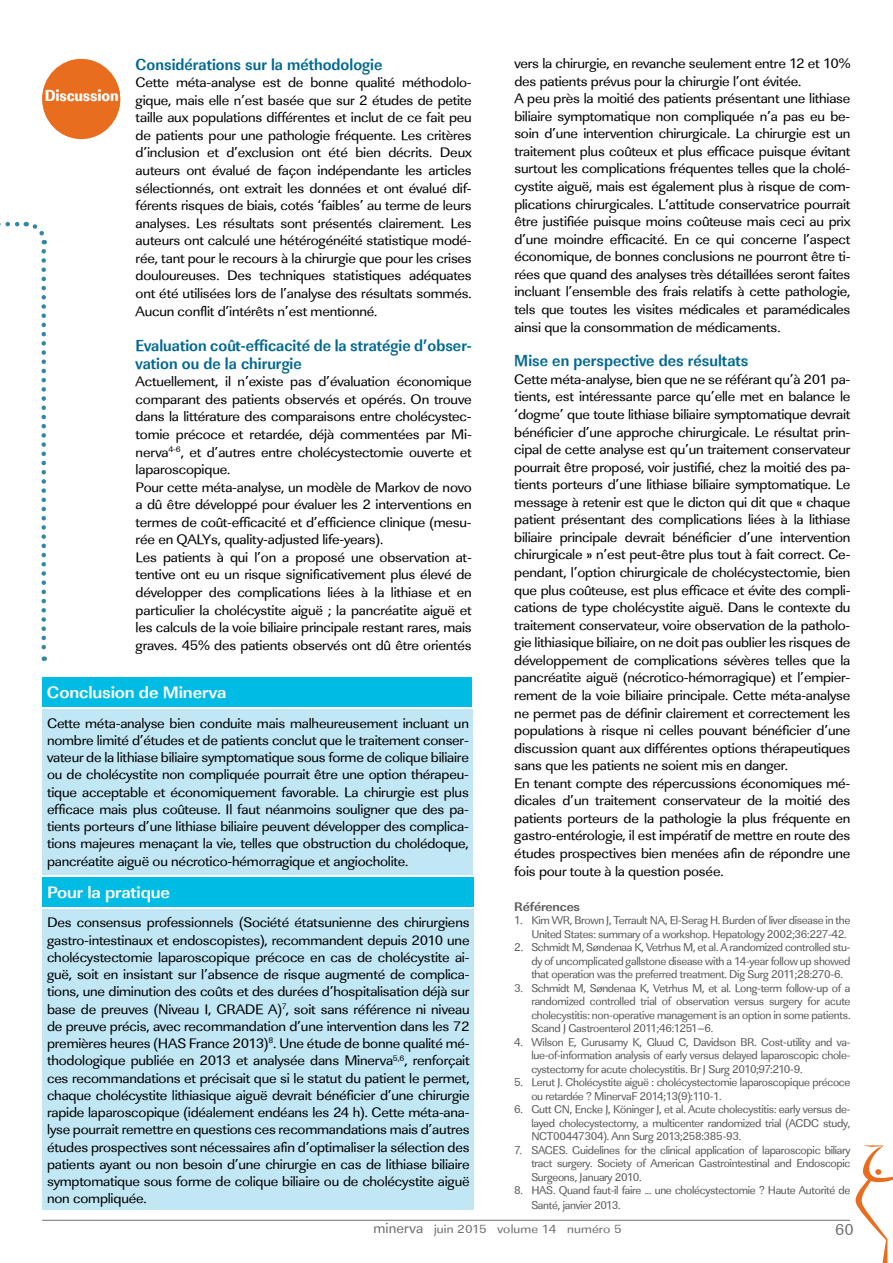
<style>
.page{position:relative;width:893px;height:1263px;background:#fff}
.page>*{position:absolute;margin:0;border:0;box-sizing:border-box;transform-origin:0 0}
.t1{font:700 17.1px "Linear Std";letter-spacing:-.01em;color:#fff;scale:1.05 1}
.t2{font:700 16.5px/18px "Linear Std Cd";color:#006892}
.t3{font:16.5px "Linear Std Nr Xbold";letter-spacing:-.01em;color:#fff}
.t4{font:16.5px "Linear Std";color:#6d6e71}
.t5{font:14.25px/17.5px "Linear Std";letter-spacing:-.015em;color:#000;text-align:justify;scale:1.05 1}
.t6{font:700 12.9px "Linear Std";letter-spacing:-.015em;color:#58595b;scale:1.05 1}
.t7{font:12.15px "Linear Std";letter-spacing:.01em;color:#6d6e71;scale:1.11 1}
.t8{font:11.7px/13.5px "Linear Std";letter-spacing:-.025em;color:#58595b;text-align:justify}
.s1{font-size:15px}
</style>
<div class="page">
<hr style="left:42px;top:1220px;width:808px;height:1px;background:#6d6e71">
<svg style="left:855px;top:1145px;width:38px;height:118px"></svg>
<div style="left:42px;top:59px;width:78px;height:79px;background:#e86d1f;border-radius:50%"></div>
<svg style="left:0;top:221px;width:47px;height:23px"></svg>
<svg style="left:41px;top:251px;width:5px;height:410px"></svg>
<div style="left:43px;top:677px;width:429px;height:30px;background:#00bce4"></div>
<div style="left:43px;top:709px;width:430px;height:166px;background:#c1e7f5"></div>
<div style="left:43px;top:909px;width:431px;height:301px;background:#c1e7f5"></div>
<div style="left:43px;top:877px;width:431px;height:30px;background:#00bce4"></div>
<p class="t3" style="left:45px;top:86px;width:75px">Discussion</p>
<p class="t2" style="left:136px;top:55px;width:248px">Considérations sur la méthodologie</p>
<p class="t5" style="left:136px;top:74px;width:322px">Cette méta-analyse est de bonne qualité méthodolo&shy;gique, mais elle n’est basée que sur 2 études de petite taille aux populations différentes et inclut de ce fait peu de patients pour une pathologie fréquente. Les critères d’inclusion et d’exclusion ont été bien décrits. Deux auteurs ont évalué de façon indépendante les articles sélectionnés, ont extrait les données et ont évalué dif&shy;férents risques de biais, cotés ‘faibles’ au terme de leurs analyses. Les résultats sont présentés clairement. Les auteurs ont calculé une hétérogénéité statistique modé&shy;rée, tant pour le recours à la chirurgie que pour les crises douloureuses. Des techniques statistiques adéquates ont été utilisées lors de l’analyse des résultats sommés.<br>Aucun conflit d’intérêts n’est mentionné.</p>
<p class="t2" style="left:136px;top:337px;width:338px">Evaluation coût-efficacité de la stratégie d’obser&shy;vation ou de la chirurgie</p>
<p class="t5" style="left:136px;top:373px;width:322px;text-align:left">Actuellement, il n’existe pas d’évaluation économique comparant des patients observés et opérés. On trouve dans la littérature des comparaisons entre cholécystec&shy;tomie précoce et retardée, déjà commentées par Mi&shy;nerva<sup>4-6</sup>, et d’autres entre cholécystectomie ouverte et laparoscopique.<br>Pour cette méta-analyse, un modèle de Markov de novo a dû être développé pour évaluer les 2 interventions en termes de coût-efficacité et d’efficience clinique (mesu&shy;rée en QALYs, quality-adjusted life-years).<br>Les patients à qui l’on a proposé une observation at&shy;tentive ont eu un risque significativement plus élevé de développer des complications liées à la lithiase et en particulier la cholécystite aiguë ; la pancréatite aiguë et les calculs de la voie biliaire principale restant rares, mais graves. 45% des patients observés ont dû être orientés</p>
<p class="t1" style="left:47px;top:682px;width:172px">Conclusion de Minerva</p>
<p class="t5" style="left:47px;top:714px;width:403px">Cette méta-analyse bien conduite mais malheureusement incluant un nombre limité d’études et de patients conclut que le traitement conser&shy;vateur de la lithiase biliaire symptomatique sous forme de colique biliaire ou de cholécystite non compliquée pourrait être une option thérapeu&shy;tique acceptable et économiquement favorable. La chirurgie est plus efficace mais plus coûteuse. Il faut néanmoins souligner que des pa&shy;tients porteurs d’une lithiase biliaire peuvent développer des complica&shy;tions majeures menaçant la vie, telles que obstruction du cholédoque, pancréatite aiguë ou nécrotico-hémorragique et angiocholite.</p>
<p class="t1" style="left:47px;top:882px;width:119px">Pour la pratique</p>
<p class="t5" style="left:47px;top:914px;width:404px">Des consensus professionnels (Société étatsunienne des chirurgiens gastro-intestinaux et endoscopistes), recommandent depuis 2010 une cholécystectomie laparoscopique précoce en cas de cholécystite ai&shy;guë, soit en insistant sur l’absence de risque augmenté de complica&shy;tions, une diminution des coûts et des durées d’hospitalisation déjà sur base de preuves (Niveau I, GRADE A)<sup>7</sup>, soit sans référence ni niveau de preuve précis, avec recommandation d’une intervention dans les 72 premières heures (HAS France 2013)<sup>8</sup>. Une étude de bonne qualité mé&shy;thodologique publiée en 2013 et analysée dans Minerva<sup>5,6</sup>, renforçait ces recommandations et précisait que si le statut du patient le permet, chaque cholécystite lithiasique aiguë devrait bénéficier d’une chirurgie rapide laparoscopique (idéalement endéans les 24 h). Cette méta-ana&shy;lyse pourrait remettre en questions ces recommandations mais d’autres études prospectives sont nécessaires afin d’optimaliser la sélection des patients ayant ou non besoin d’une chirurgie en cas de lithiase biliaire symptomatique sous forme de colique biliaire ou de cholécystite aiguë non compliquée.</p>
<p class="t5" style="left:514px;top:55px;width:322px;text-align:left">vers la chirurgie, en revanche seulement entre 12 et 10% des patients prévus pour la chirurgie l’ont évitée.<br>A peu près la moitié des patients présentant une lithiase biliaire symptomatique non compliquée n’a pas eu be&shy;soin d’une intervention chirurgicale. La chirurgie est un traitement plus coûteux et plus efficace puisque évitant surtout les complications fréquentes telles que la cholé&shy;cystite aiguë, mais est également plus à risque de com&shy;plications chirurgicales. L’attitude conservatrice pourrait être justifiée puisque moins coûteuse mais ceci au prix d’une moindre efficacité. En ce qui concerne l’aspect économique, de bonnes conclusions ne pourront être ti&shy;rées que quand des analyses très détaillées seront faites incluant l’ensemble des frais relatifs à cette pathologie, tels que toutes les visites médicales et paramédicales ainsi que la consommation de médicaments.</p>
<p class="t2" style="left:514px;top:352px;width:236px">Mise en perspective des résultats</p>
<p class="t5" style="left:514px;top:370px;width:322px;text-align:left">Cette méta-analyse, bien que ne se référant qu’à 201 pa&shy;tients, est intéressante parce qu’elle met en balance le ‘dogme’ que toute lithiase biliaire symptomatique devrait bénéficier d’une approche chirurgicale. Le résultat prin&shy;cipal de cette analyse est qu’un traitement conservateur pourrait être proposé, voir justifié, chez la moitié des pa&shy;tients porteurs d’une lithiase biliaire symptomatique. Le message à retenir est que le dicton qui dit que « chaque patient présentant des complications liées à la lithiase biliaire principale devrait bénéficier d’une intervention chirurgicale » n’est peut-être plus tout à fait correct. Ce&shy;pendant, l’option chirurgicale de cholécystectomie, bien que plus coûteuse, est plus efficace et évite des compli&shy;cations de type cholécystite aiguë. Dans le contexte du traitement conservateur, voire observation de la patholo&shy;gie lithiasique biliaire, on ne doit pas oublier les risques de développement de complications sévères telles que la pancréatite aiguë (nécrotico-hémorragique) et l’empier&shy;rement de la voie biliaire principale. Cette méta-analyse ne permet pas de définir clairement et correctement les populations à risque ni celles pouvant bénéficier d’une discussion quant aux différentes options thérapeutiques sans que les patients ne soient mis en danger.<br>En tenant compte des répercussions économiques mé&shy;dicales d’un traitement conservateur de la moitié des patients porteurs de la pathologie la plus fréquente en gastro-entérologie, il est impératif de mettre en route des études prospectives bien menées afin de répondre une fois pour toute à la question posée.</p>
<p class="t6" style="left:514px;top:899px;width:64px">Références</p>
<p class="t8" style="left:531px;top:914px;width:321px;text-indent:-17px">1. Kim WR, Brown J, Terrault NA, El-Serag H. Burden of liver disease in the<br>United States: summary of a workshop. Hepatology 2002;36:227-42.</p>
<p class="t8" style="left:531px;top:941px;width:321px;text-indent:-17px">2. Schmidt M, Søndenaa K, Vetrhus M, et al. A randomized controlled stu&shy;dy of uncomplicated gallstone disease with a 14-year follow up showed that operation was the preferred treatment. Dig Surg 2011;28:270-6.</p>
<p class="t8" style="left:531px;top:981px;width:321px;text-indent:-17px">3. Schmidt M, Søndenaa K, Vetrhus M, et al. Long-term follow-up of a randomized controlled trial of observation versus surgery for acute cholecystitis: non-operative management is an option in some patients.<br>Scand J Gastroenterol 2011;46:1251–6.</p>
<p class="t8" style="left:531px;top:1035px;width:321px;text-indent:-17px">4. Wilson E, Gurusamy K, Gluud C, Davidson BR. Cost-utility and va&shy;lue-of-information analysis of early versus delayed laparoscopic chole&shy;cystectomy for acute cholecystitis. Br J Surg 2010;97:210-9.</p>
<p class="t8" style="left:531px;top:1076px;width:321px;text-indent:-17px">5. Lerut J. Cholécystite aiguë : cholécystectomie laparoscopique précoce ou retardée ? MinervaF 2014;13(9):110-1.</p>
<p class="t8" style="left:531px;top:1103px;width:321px;text-indent:-17px">6. Gutt CN, Encke J, Köninger J, et al. Acute cholecystitis: early versus de&shy;layed cholecystectomy, a multicenter randomized trial (ACDC study, NCT00447304). Ann Surg 2013;258:385-93.</p>
<p class="t8" style="left:531px;top:1143px;width:321px;text-indent:-17px">7. SAGES. Guidelines for the clinical application of laparoscopic biliary tract surgery. Society of American Gastrointestinal and Endoscopic Surgeons, January 2010.</p>
<p class="t8" style="left:531px;top:1183px;width:321px;line-height:14.2px;text-indent:-17px">8. HAS. Quand faut-il faire ... une cholécystectomie ? Haute Autorité de<br>Santé, janvier 2013.</p>
<p class="t7" style="left:373px;top:1222px;width:225px"><span class="s1">minerva</span> juin 2015 volume 14 numéro 5</p>
<p class="t4" style="left:835px;top:1220px;width:20px">60</p>
</div>
